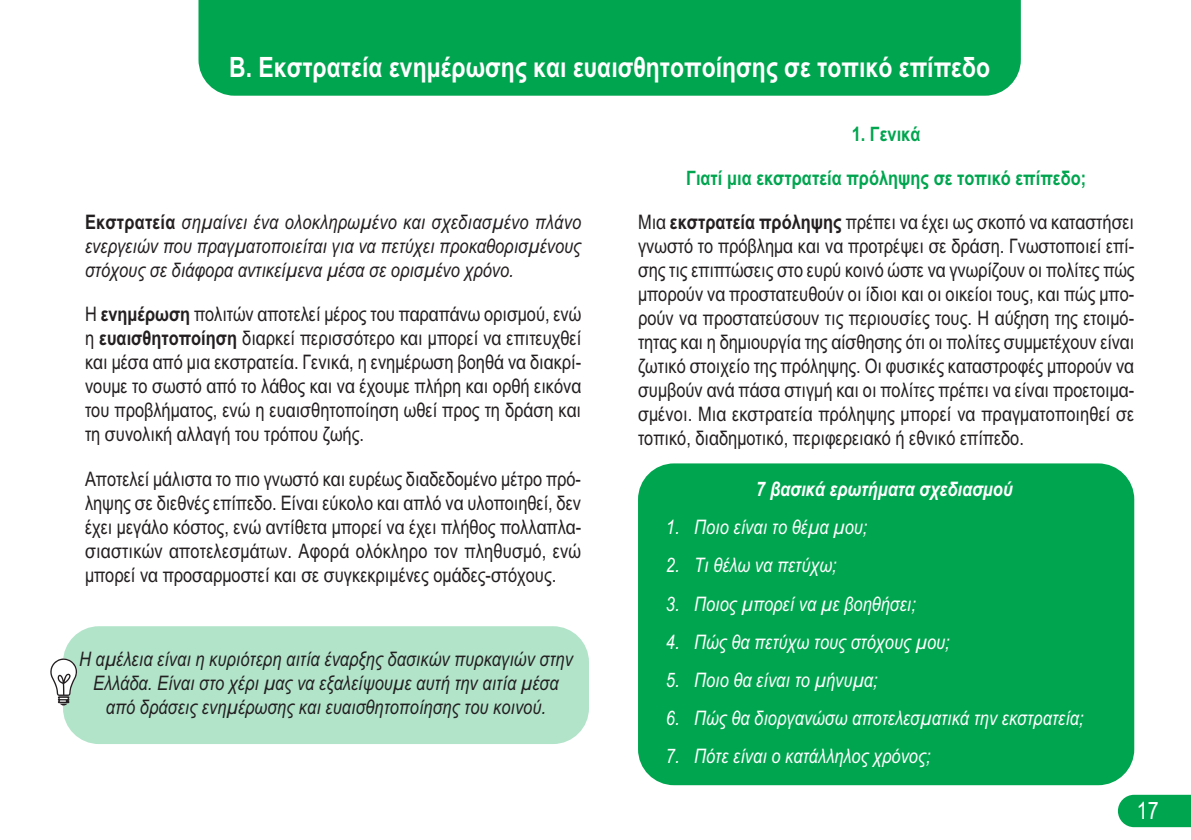
<style>
.page{position:relative;width:1191px;height:840px;background:#fff}
.page>*{position:absolute;margin:0;border:0;box-sizing:border-box;transform-origin:0 0}
.t1{font:700 28px "Arial Narrow";color:#fff}
.t2{font:24px "Arial Narrow";color:#fff}
.t3{font:20px/24px "Arial Narrow";color:#231f20;text-align:justify}
.t4{font:italic 20px/24px "Arial Narrow";color:#231f20;text-align:justify}
.t5{font:italic 20px "Arial Narrow";color:#fff}
.t6{font:700 20px/44px "Arial Narrow";color:#00a54f;text-align:center}
.t7{font:italic 700 20px "Arial Narrow";color:#fff}
.s1{font-weight:700;font-style:normal}
.s2{font-weight:700}
.s3{font-weight:400;color:#231f20}
.s4{color:#231f20}
</style>
<div class="page">
<svg style="left:1118px;top:794px;width:73px;height:32px;background:#10aa5a"></svg>
<div style="left:198px;top:0;width:822px;height:96px;background:#00a54f"></div>
<div style="left:638px;top:463px;width:496px;height:321px;background:#00a54f;border-radius:36px"></div>
<div style="left:59px;top:612px;width:536px;height:131px;background:#fff;opacity:.4"></div>
<svg style="left:50px;top:658px;width:27px;height:47px"></svg>
<h1 class="t1" style="left:229px;top:51px;width:762px">Β. Εκστρατεία ενημέρωσης και ευαισθητοποίησης σε τοπικό επίπεδο</h1>
<p class="t4" style="left:85px;top:210px;width:498px"><span class="s1">Εκστρατεία</span> σημαίνει ένα ολοκληρωμένο και σχεδιασμένο πλάνο ενεργειών που πραγματοποιείται για να πετύχει προκαθορισμένους στόχους σε διάφορα αντικείμενα μέσα σε ορισμένο χρόνο.</p>
<p class="t3" style="left:85px;top:302px;width:498px">Η <span class="s2">ενημέρωση</span> πολιτών αποτελεί μέρος του παραπάνω ορισμού, ενώ η <span class="s2">ευαισθητοποίηση</span> διαρκεί περισσότερο και μπορεί να επιτευχθεί και μέσα από μια εκστρατεία. Γενικά, η ενημέρωση βοηθά να διακρί&shy;νουμε το σωστό από το λάθος και να έχουμε πλήρη και ορθή εικόνα του προβλήματος, ενώ η ευαισθητοποίηση ωθεί προς τη δράση και τη συνολική αλλαγή του τρόπου ζωής.</p>
<p class="t3" style="left:85px;top:466px;width:498px">Αποτελεί μάλιστα το πιο γνωστό και ευρέως διαδεδομένο μέτρο πρό&shy;ληψης σε διεθνές επίπεδο. Είναι εύκολο και απλό να υλοποιηθεί, δεν έχει μεγάλο κόστος, ενώ αντίθετα μπορεί να έχει πλήθος πολλαπλα&shy;σιαστικών αποτελεσμάτων. Αφορά ολόκληρο τον πληθυσμό, ενώ μπορεί να προσαρμοστεί και σε συγκεκριμένες ομάδες-στόχους.</p>
<p class="t4" style="left:79px;top:647px;width:495px;text-align:center">Η αμέλεια είναι η κυριότερη αιτία έναρξης δασικών πυρκαγιών στην<br>Ελλάδα. Είναι στο χέρι μας να εξαλείψουμε αυτή την αιτία μέσα από δράσεις ενημέρωσης και ευαισθητοποίησης του κοινού.</p>
<p class="t6" style="left:851px;top:112px;width:70px">1. Γενικά</p>
<p class="t6" style="left:638px;top:156px;width:497px">Γιατί μια εκστρατεία πρόληψης σε τοπικό επίπεδο;<br><span class="s3">Μια</span> <span class="s4">εκστρατεία πρόληψης</span> <span class="s3">πρέπει να έχει ως σκοπό να καταστήσει</span></p>
<p class="t3" style="left:638px;top:234px;width:498px">γνωστό το πρόβλημα και να προτρέψει σε δράση. Γνωστοποιεί επί&shy;σης τις επιπτώσεις στο ευρύ κοινό ώστε να γνωρίζουν οι πολίτες πώς μπορούν να προστατευθούν οι ίδιοι και οι οικείοι τους, και πώς μπο&shy;ρούν να προστατεύσουν τις περιουσίες τους. Η αύξηση της ετοιμό&shy;τητας και η δημιουργία της αίσθησης ότι οι πολίτες συμμετέχουν είναι ζωτικό στοιχείο της πρόληψης. Οι φυσικές καταστροφές μπορούν να συμβούν ανά πάσα στιγμή και οι πολίτες πρέπει να είναι προετοιμα&shy;σμένοι. Μια εκστρατεία πρόληψης μπορεί να πραγματοποιηθεί σε τοπικό, διαδημοτικό, περιφερειακό ή εθνικό επίπεδο.</p>
<p class="t7" style="left:756px;top:477px;width:258px">7 βασικά ερωτήματα σχεδιασμού</p>
<p class="t5" style="left:666px;top:515px;width:203px">1. Ποιο είναι το θέμα μου;</p>
<p class="t5" style="left:666px;top:553px;width:172px">2. Τι θέλω να πετύχω;</p>
<p class="t5" style="left:666px;top:591px;width:252px">3. Ποιος μπορεί να με βοηθήσει;</p>
<p class="t5" style="left:666px;top:629px;width:285px">4. Πώς θα πετύχω τους στόχους μου;</p>
<p class="t5" style="left:666px;top:667px;width:213px">5. Ποιο θα είναι το μήνυμα;</p>
<p class="t5" style="left:666px;top:705px;width:419px">6. Πώς θα διοργανώσω αποτελεσματικά την εκστρατεία;</p>
<p class="t5" style="left:666px;top:743px;width:266px">7. Πότε είναι ο κατάλληλος χρόνος;</p>
<p class="t2" style="left:1136px;top:796px;width:23px">17</p>
</div>
